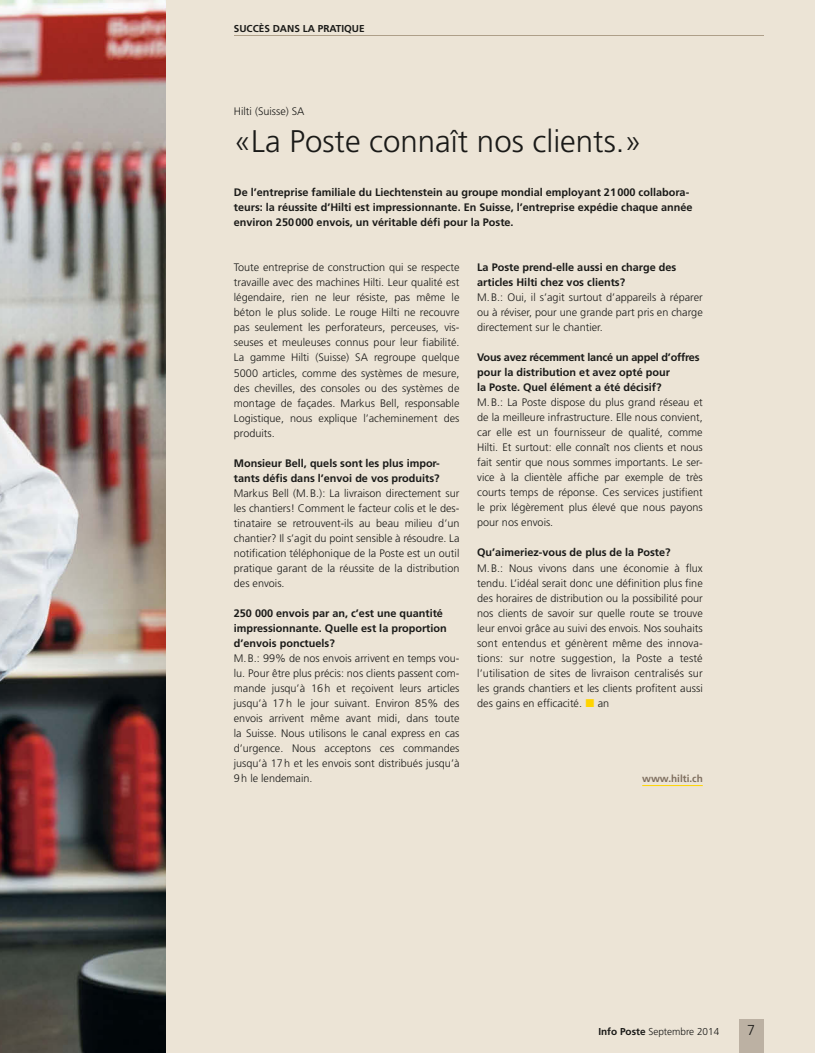
<style>
.page{position:relative;width:815px;height:1053px;background:#fff}
.page>*{position:absolute;margin:0;border:0;box-sizing:border-box;transform-origin:0 0}
.t1{font:300 31.25px "Frutiger LT Std";color:#1a1a18}
.t2{font:300 14.38px "Frutiger LT Std";color:#1a1a18}
.t3{font:300 10.88px/15px "Frutiger LT Std";color:#1a1a18}
.t4{font:700 10.88px/15px "Frutiger LT Std";color:#1a1a18}
.t5{font:300 10px "Frutiger LT Std";color:#1a1a18}
.t6{font:700 10px "Frutiger LT Std";color:#1a1a18}
.t7{font:700 10px "Frutiger LT Std";color:#7f6f5f}
.s1{font-weight:700}
</style>
<div class="page">
<div style="left:0;top:0;width:815px;height:1052px;background:#ece4d6"></div>
<div style="left:739px;top:1019px;width:25px;height:33px;background:#bcb1a3"></div>
<hr style="left:642px;top:785px;width:61px;height:1px;background:#ffd400">
<hr style="left:234px;top:35px;width:530px;height:1px;background:#ae9f89">
<img style="left:0;top:0;width:166px;height:1052px">
<h2 class="t6" style="left:234px;top:23px;width:132px">SUCCÈS DANS LA PRATIQUE</h2>
<h3 class="t3" style="left:234px;top:103px;width:72px">Hilti (Suisse) SA</h3>
<p class="t1" style="left:234px;top:123px;width:410px">«La Poste connaît nos clients.»</p>
<p class="t4" style="left:234px;top:185px;width:460px">De l’entreprise familiale du Liechtenstein au groupe mondial employant 21 000 collabora&shy;teurs: la réussite d’Hilti est impressionnante. En Suisse, l’entreprise expédie chaque année environ 250 000 envois, un véritable défi pour la Poste.</p>
<p class="t3" style="left:234px;top:260px;width:227px;text-align:justify">Toute entreprise de construction qui se respecte travaille avec des machines Hilti. Leur qualité est légendaire, rien ne leur résiste, pas même le béton le plus solide. Le rouge Hilti ne recouvre pas seulement les perforateurs, perceuses, vis&shy;seuses et meuleuses connus pour leur fiabilité.<br>La gamme Hilti (Suisse) SA regroupe quelque 5000 articles, comme des systèmes de mesure, des chevilles, des consoles ou des systèmes de montage de façades. Markus Bell, responsable Logistique, nous explique l’acheminement des produits.</p>
<p class="t3" style="left:234px;top:455px;width:227px"><span class="s1">Monsieur Bell, quels sont les plus impor&shy;tants défis dans l’envoi de vos produits?<br></span>Markus Bell (M. B.): La livraison directement sur les chantiers! Comment le facteur colis et le des&shy;tinataire se retrouvent-ils au beau milieu d’un chantier? Il s’agit du point sensible à résoudre. La notification téléphonique de la Poste est un outil pratique garant de la réussite de la distribution des envois.</p>
<p class="t3" style="left:234px;top:605px;width:227px"><span class="s1">250 000 envois par an, c’est une quantité impressionnante. Quelle est la proportion d’envois ponctuels?<br></span>M. B.: 99% de nos envois arrivent en temps vou&shy;lu. Pour être plus précis: nos clients passent com&shy;mande jusqu’à 16 h et reçoivent leurs articles jusqu’à 17 h le jour suivant. Environ 85% des envois arrivent même avant midi, dans toute la Suisse. Nous utilisons le canal express en cas d’urgence. Nous acceptons ces commandes jusqu’à 17 h et les envois sont distribués jusqu’à 9 h le lendemain.</p>
<p class="t3" style="left:477px;top:260px;width:227px"><span class="s1">La Poste prend-elle aussi en charge des articles Hilti chez vos clients?<br></span>M. B.: Oui, il s’agit surtout d’appareils à réparer ou à réviser, pour une grande part pris en charge directement sur le chantier.</p>
<p class="t3" style="left:477px;top:350px;width:227px"><span class="s1">Vous avez récemment lancé un appel d’offres pour la distribution et avez opté pour<br>la Poste. Quel élément a été décisif?<br></span>M. B.: La Poste dispose du plus grand réseau et de la meilleure infrastructure. Elle nous convient, car elle est un fournisseur de qualité, comme Hilti. Et surtout: elle connaît nos clients et nous fait sentir que nous sommes importants. Le ser&shy;vice à la clientèle affiche par exemple de très courts temps de réponse. Ces services justifient le prix légèrement plus élevé que nous payons pour nos envois.</p>
<p class="t3" style="left:477px;top:545px;width:227px"><span class="s1">Qu’aimeriez-vous de plus de la Poste?<br></span>M. B.: Nous vivons dans une économie à flux tendu. L’idéal serait donc une définition plus fine des horaires de distribution ou la possibilité pour nos clients de savoir sur quelle route se trouve leur envoi grâce au suivi des envois. Nos souhaits sont entendus et génèrent même des innova&shy;tions: sur notre suggestion, la Poste a testé l’utilisation de sites de livraison centralisés sur les grands chantiers et les clients profitent aussi des gains en efficacité.</p>
<p class="t3" style="left:598px;top:695px;width:13px">an</p>
<p class="t7" style="left:642px;top:772px;width:62px">www.hilti.ch</p>
<p class="t5" style="left:598px;top:1025px;width:122px"><span class="s1">Info Poste</span> Septembre 2014</p>
<h2 class="t2" style="left:747px;top:1022px;width:9px">7</h2>
</div>
